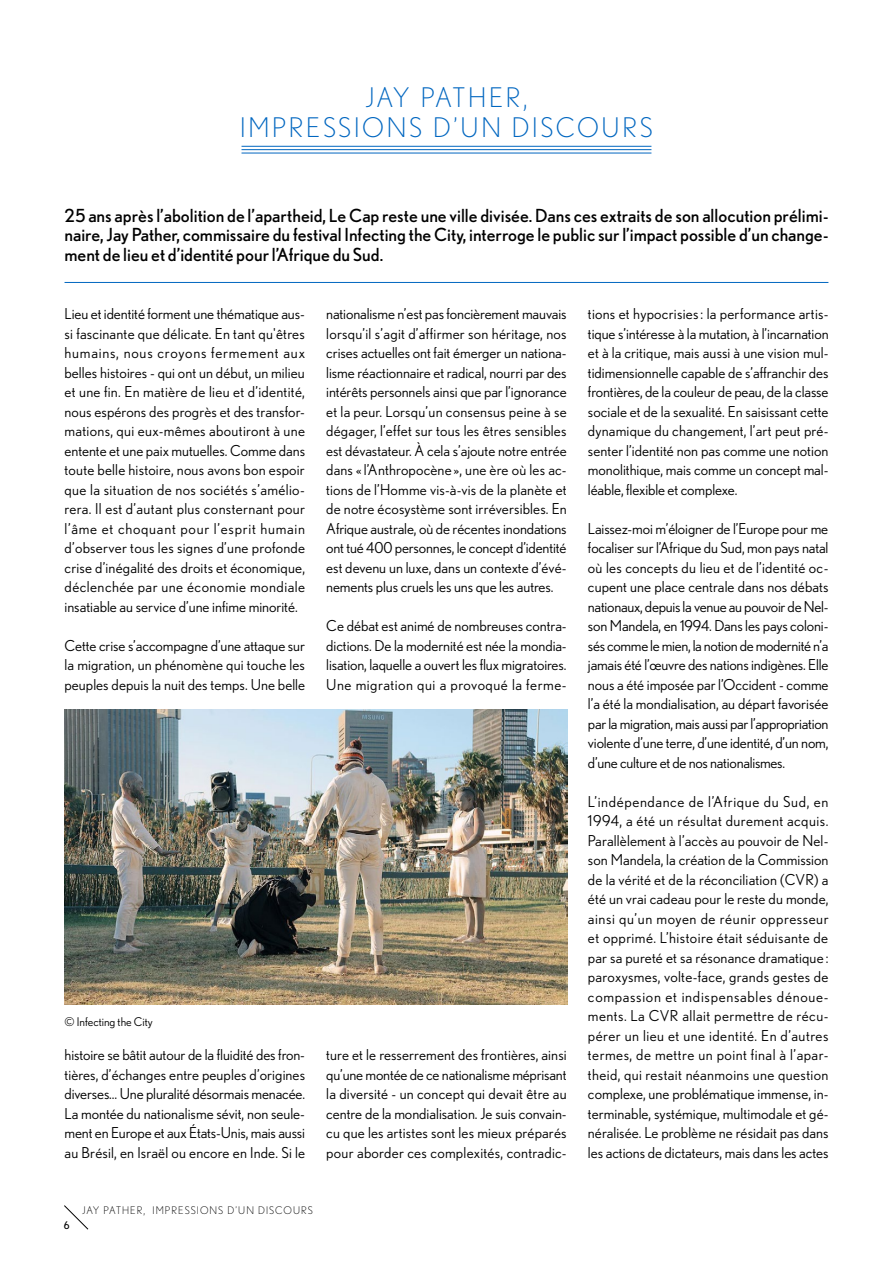
<style>
.page{position:relative;width:893px;height:1263px;background:#fff}
.page>*{position:absolute;margin:0;border:0;box-sizing:border-box;transform-origin:0 0}
.new-titre-1{font:300 27px/30px "Nobel";letter-spacing:.1em;color:#0066c0;text-align:center}
.new-texte-chapeau{font:18px/19.5px "Nobel";color:#000;text-align:justify}
.new-texte-courant{font:15px/19.5px "Nobel";color:#000;text-align:justify}
.new-legendes{font:12px "Nobel";color:#000}
.t1{font:300 10.5px "Nobel";letter-spacing:.1em;color:#000}
.t2{font:10.5px "Nobel";color:#000}
</style>
<div class="page">
<svg style="left:64px;top:1205px;width:25px;height:25px"></svg>
<hr style="left:242px;top:146px;width:409px;height:1px;background:#0066c0">
<hr style="left:242px;top:149px;width:409px;height:1px;background:#0066c0">
<hr style="left:242px;top:153px;width:409px;height:1px;background:#0066c0">
<hr style="left:65px;top:282px;width:763px;height:1px;background:#0066c0">
<img style="left:65px;top:709px;width:503px;height:296px">
<p class="new-titre-1" style="left:240px;top:82px;width:414px">JAY PATHER,<br>IMPRESSIONS D’UN DISCOURS</p>
<p class="new-texte-chapeau" style="left:65px;top:205px;width:765px">25 ans après l’abolition de l’apartheid, Le Cap reste une ville divisée. Dans ces extraits de son allocution prélimi&shy;naire, Jay Pather, commissaire du festival Infecting the City, interroge le public sur l’impact possible d’un change&shy;ment de lieu et d’identité pour l’Afrique du Sud.</p>
<p class="new-texte-courant" style="left:65px;top:304px;width:242px">Lieu et identité forment une thématique aus&shy;si fascinante que délicate. En tant qu'êtres humains, nous croyons fermement aux belles histoires - qui ont un début, un milieu et une fin. En matière de lieu et d’identité, nous espérons des progrès et des transfor&shy;mations, qui eux-mêmes aboutiront à une entente et une paix mutuelles. Comme dans toute belle histoire, nous avons bon espoir que la situation de nos sociétés s’amélio&shy;rera. Il est d’autant plus consternant pour l’âme et choquant pour l’esprit humain d’observer tous les signes d’une profonde crise d’inégalité des droits et économique, déclenchée par une économie mondiale insatiable au service d’une infime minorité.</p>
<p class="new-texte-courant" style="left:65px;top:635px;width:242px">Cette crise s’accompagne d’une attaque sur la migration, un phénomène qui touche les peuples depuis la nuit des temps. Une belle</p>
<p class="new-texte-courant" style="left:326px;top:304px;width:242px">nationalisme n’est pas foncièrement mauvais lorsqu’il s’agit d’affirmer son héritage, nos crises actuelles ont fait émerger un nationa&shy;lisme réactionnaire et radical, nourri par des intérêts personnels ainsi que par l’ignorance et la peur. Lorsqu’un consensus peine à se dégager, l’effet sur tous les êtres sensibles est dévastateur. À cela s’ajoute notre entrée dans «l’Anthropocène », une ère où les ac&shy;tions de l’Homme vis-à-vis de la planète et de notre écosystème sont irréversibles. En Afrique australe, où de récentes inondations ont tué 400 personnes, le concept d’identité est devenu un luxe, dans un contexte d’évé&shy;nements plus cruels les uns que les autres.</p>
<p class="new-texte-courant" style="left:326px;top:616px;width:242px">Ce débat est animé de nombreuses contra&shy;dictions. De la modernité est née la mondia&shy;lisation, laquelle a ouvert les flux migratoires.<br>Une migration qui a provoqué la ferme-</p>
<p class="new-legendes" style="left:65px;top:1014px;width:90px">© Infecting the City</p>
<p class="new-texte-courant" style="left:65px;top:1045px;width:242px">histoire se bâtit autour de la fluidité des fron&shy;tières, d’échanges entre peuples d’origines diverses… Une pluralité désormais menacée.<br>La montée du nationalisme sévit, non seule&shy;ment en Europe et aux États-Unis, mais aussi au Brésil, en Israël ou encore en Inde. Si le</p>
<p class="new-texte-courant" style="left:326px;top:1045px;width:242px">ture et le resserrement des frontières, ainsi qu’une montée de ce nationalisme méprisant la diversité - un concept qui devait être au centre de la mondialisation. Je suis convain&shy;cu que les artistes sont les mieux préparés pour aborder ces complexités, contradic-</p>
<p class="t2" style="left:64px;top:1219px;width:7px">6</p>
<p class="t1" style="left:82px;top:1204px;width:35px">JAY PATHER</p>
<p class="t1" style="left:143px;top:1204px;width:20px">, IMPRESSIONS</p>
<p class="t1" style="left:228px;top:1204px;width:39px">D’UN DISCO</p>
<p class="t1" style="left:293px;top:1204px;width:15px">URS</p>
<p class="new-texte-courant" style="left:588px;top:304px;width:242px">tions et hypocrisies: la performance artis&shy;tique s’intéresse à la mutation, à l’incarnation et à la critique, mais aussi à une vision mul&shy;tidimensionnelle capable de s’affranchir des frontières, de la couleur de peau, de la classe sociale et de la sexualité. En saisissant cette dynamique du changement, l’art peut pré&shy;senter l’identité non pas comme une notion monolithique, mais comme un concept mal&shy;léable, flexible et complexe.</p>
<p class="new-texte-courant" style="left:588px;top:518px;width:242px">Laissez-moi m’éloigner de l’Europe pour me focaliser sur l’Afrique du Sud, mon pays natal où les concepts du lieu et de l’identité oc&shy;cupent une place centrale dans nos débats nationaux, depuis la venue au pouvoir de Nel&shy;son Mandela, en 1994. Dans les pays coloni&shy;sés comme le mien, la notion de modernité n’a jamais été l’œuvre des nations indigènes. Elle nous a été imposée par l’Occident - comme l’a été la mondialisation, au départ favorisée par la migration, mais aussi par l’appropriation violente d’une terre, d’une identité, d’un nom, d’une culture et de nos nationalismes.</p>
<p class="new-texte-courant" style="left:588px;top:791px;width:242px">L’indépendance de l’Afrique du Sud, en 1994, a été un résultat durement acquis.<br>Parallèlement à l’accès au pouvoir de Nel&shy;son Mandela, la création de la Commission de la vérité et de la réconciliation (CVR) a été un vrai cadeau pour le reste du monde, ainsi qu’un moyen de réunir oppresseur et opprimé. L’histoire était séduisante de par sa pureté et sa résonance dramatique : paroxysmes, volte-face, grands gestes de compassion et indispensables dénoue&shy;ments. La CVR allait permettre de récu&shy;pérer un lieu et une identité. En d’autres termes, de mettre un point final à l’apar&shy;theid, qui restait néanmoins une question complexe, une problématique immense, in&shy;terminable, systémique, multimodale et gé&shy;néralisée. Le problème ne résidait pas dans les actions de dictateurs, mais dans les actes</p>
</div>
